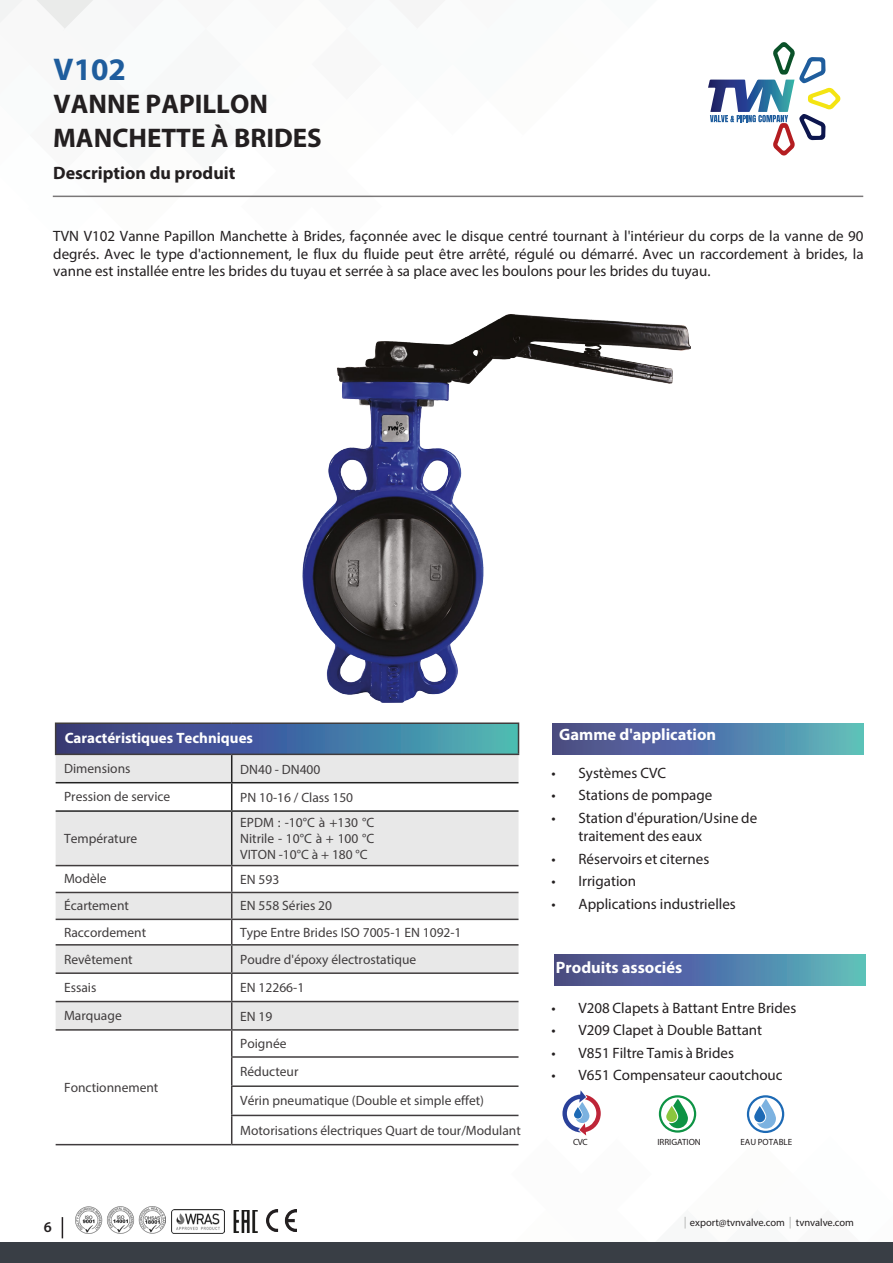
<style>
.page{position:relative;width:893px;height:1263px;background:#fff}
.page>*{position:absolute;margin:0;border:0;box-sizing:border-box;transform-origin:0 0}
.t1{font:700 31.5px "Myriad Pro";color:#1f5d9d}
.t2{font:700 27px/33.8px "Myriad Pro";color:#231f20}
.t3{font:700 18px "Myriad Pro";color:#231f20}
.t4{font:700 16.5px "Myriad Pro";color:#fff}
.t5{font:15px/17.7px "Myriad Pro";color:#231f20;text-align:justify}
.t6{font:700 15px "Myriad Pro";color:#fff}
.t7{font:600 15px "Myriad Pro";color:#231f20}
.t8{font:13.5px/28.8px "Myriad Pro";color:#231f20;text-align:justify}
.t9{font:10.5px "Myriad Pro";color:#231f20}
.t10{font:9px "Myriad Pro";color:#231f20}
</style>
<div class="page">
<img style="left:233px;top:1211px;width:25px;height:22px">
<svg style="left:1px;top:0;width:698px;height:315px"></svg>
<div style="left:0;top:1242px;width:893px;height:21px;background:#393e45"></div>
<svg style="left:62px;top:1217px;width:1px;height:21px"></svg>
<svg style="left:708px;top:42px;width:132px;height:113px"></svg>
<hr style="left:53px;top:196px;width:810px;height:1px;background:#231f20">
<img style="left:75px;top:1206px;width:91px;height:28px">
<img style="left:171px;top:1210px;width:54px;height:23px">
<img style="left:266px;top:1209px;width:31px;height:22px">
<div style="left:554px;top:954px;width:312px;height:31px;background:linear-gradient(to right,#4d408b,#5bb7c1)"></div>
<div style="left:552px;top:723px;width:312px;height:31px;background:linear-gradient(to right,#4d408b,#5bb6c1)"></div>
<svg style="left:56px;top:724px;width:462px;height:30px;background:#436d9b"></svg>
<svg style="left:56px;top:755px;width:462px;height:163px;fill:#e8e8e8"></svg>
<svg style="left:56px;top:920px;width:462px;height:224px"></svg>
<hr style="left:56px;top:782px;width:176px;height:1px;background:#000">
<hr style="left:232px;top:782px;width:286px;height:1px;background:#000">
<svg style="left:231px;top:755px;width:1px;height:55px"></svg>
<hr style="left:56px;top:810px;width:176px;height:2px;background:#000">
<hr style="left:232px;top:810px;width:286px;height:2px;background:#000">
<hr style="left:231px;top:812px;width:1px;height:53px;background:#000">
<hr style="left:56px;top:865px;width:176px;height:1px;background:#231f20">
<hr style="left:232px;top:865px;width:286px;height:1px;background:#231f20">
<hr style="left:56px;top:892px;width:176px;height:1px;background:#231f20">
<hr style="left:232px;top:892px;width:286px;height:1px;background:#231f20">
<hr style="left:56px;top:918px;width:176px;height:2px;background:#231f20">
<hr style="left:232px;top:918px;width:286px;height:2px;background:#231f20">
<hr style="left:56px;top:944px;width:176px;height:1px;background:#231f20">
<hr style="left:232px;top:944px;width:286px;height:1px;background:#231f20">
<hr style="left:56px;top:972px;width:176px;height:2px;background:#231f20">
<hr style="left:232px;top:972px;width:286px;height:2px;background:#231f20">
<hr style="left:56px;top:1001px;width:176px;height:1px;background:#231f20">
<hr style="left:232px;top:1001px;width:286px;height:1px;background:#231f20">
<hr style="left:56px;top:1029px;width:176px;height:2px;background:#231f20">
<hr style="left:56px;top:1144px;width:176px;height:1px;background:#231f20">
<hr style="left:232px;top:1029px;width:286px;height:2px;background:#231f20">
<hr style="left:231px;top:1056px;width:287px;height:2px;background:#231f20">
<hr style="left:231px;top:1085px;width:287px;height:2px;background:#231f20">
<hr style="left:231px;top:1115px;width:287px;height:1px;background:#231f20">
<svg style="left:194px;top:866px;width:74px;height:280px"></svg>
<hr style="left:232px;top:1144px;width:286px;height:1px;background:#231f20">
<hr style="left:55px;top:722px;width:177px;height:2px;background:#231f20">
<hr style="left:55px;top:724px;width:1px;height:30px;background:#231f20">
<hr style="left:232px;top:722px;width:287px;height:2px;background:#231f20">
<hr style="left:518px;top:724px;width:1px;height:30px;background:#231f20">
<hr style="left:55px;top:754px;width:177px;height:1px;background:#231f20">
<hr style="left:232px;top:754px;width:287px;height:1px;background:#231f20">
<img style="left:302px;top:315px;width:388px;height:388px">
<svg style="left:335px;top:1065px;width:456px;height:164px"></svg>
<svg style="left:754px;top:1106px;width:11px;height:16px"></svg>
<div style="left:747px;top:1095px;width:37px;height:38px;border:2px solid #1d6ab5;border-radius:50%"></div>
<p class="t1" style="left:54px;top:49px;width:74px">V102</p>
<p class="t2" style="left:53px;top:86px;width:270px">VANNE PAPILLON<br>MANCHETTE À BRIDES</p>
<p class="t3" style="left:53px;top:161px;width:184px">Description du produit</p>
<p class="t5" style="left:53px;top:227px;width:812px">TVN V102 Vanne Papillon Manchette à Brides, façonnée avec le disque centré tournant à l'intérieur du corps de la vanne de 90 degrés. Avec le type d'actionnement, le flux du fluide peut être arrêté, régulé ou démarré. Avec un raccordement à brides, la vanne est installée entre les brides du tuyau et serrée à sa place avec les boulons pour les brides du tuyau.</p>
<p class="t6" style="left:65px;top:728px;width:190px">Caractéristiques Techniques</p>
<p class="t8" style="left:64px;top:754px;width:68px">Dimensions</p>
<p class="t8" style="left:240px;top:754px;width:82px">DN40 - DN400</p>
<p class="t8" style="left:64px;top:782px;width:108px">Pression de service</p>
<p class="t8" style="left:240px;top:783px;width:114px">PN 10-16 / Class 150</p>
<p class="t8" style="left:64px;top:824px;width:75px">Température</p>
<p class="t8" style="left:240px;top:814px;width:136px;line-height:15.9px">EPDM : -10°C à +130 °C Nitrile - 10°C à + 100 °C VITON -10°C à + 180 °C</p>
<p class="t8" style="left:64px;top:864px;width:44px">Modèle</p>
<p class="t8" style="left:240px;top:865px;width:41px">EN 593</p>
<p class="t8" style="left:64px;top:891px;width:66px">Écartement</p>
<p class="t8" style="left:240px;top:891px;width:93px">EN 558 Séries 20</p>
<p class="t8" style="left:64px;top:917px;width:84px">Raccordement</p>
<p class="t8" style="left:240px;top:917px;width:223px">Type Entre Brides ISO 7005-1 EN 1092-1</p>
<p class="t8" style="left:64px;top:944px;width:70px">Revêtement</p>
<p class="t8" style="left:240px;top:944px;width:177px">Poudre d'époxy électrostatique</p>
<p class="t8" style="left:64px;top:973px;width:34px">Essais</p>
<p class="t8" style="left:240px;top:973px;width:66px">EN 12266-1</p>
<p class="t8" style="left:64px;top:1001px;width:59px">Marquage</p>
<p class="t8" style="left:240px;top:1002px;width:34px">EN 19</p>
<p class="t8" style="left:64px;top:1072px;width:96px">Fonctionnement</p>
<p class="t8" style="left:240px;top:1029px;width:282px;text-align:left">Poignée<br>Réducteur<br>Vérin pneumatique (Double et simple effet)<br>Motorisations électriques Quart de tour/Modulant</p>
<p class="t4" style="left:559px;top:724px;width:159px">Gamme d'application</p>
<p class="t5" style="left:551px;top:764px;width:116px">• Systèmes CVC</p>
<p class="t5" style="left:551px;top:786px;width:162px">• Stations de pompage</p>
<p class="t5" style="left:578px;top:808px;width:180px;text-indent:-27px">• Station d'épuration/Usine de traitement des eaux</p>
<p class="t5" style="left:551px;top:850px;width:159px">• Réservoirs et citernes</p>
<p class="t5" style="left:551px;top:872px;width:86px">• Irrigation</p>
<p class="t5" style="left:551px;top:895px;width:186px">• Applications industrielles</p>
<p class="t4" style="left:556px;top:957px;width:128px">Produits associés</p>
<p class="t5" style="left:551px;top:998px;width:246px">• V208 Clapets à Battant Entre Brides</p>
<p class="t5" style="left:551px;top:1021px;width:212px">• V209 Clapet à Double Battant</p>
<p class="t5" style="left:551px;top:1043px;width:184px">• V851 Filtre Tamis à Brides</p>
<p class="t5" style="left:551px;top:1066px;width:233px">• V651 Compensateur caoutchouc</p>
<p class="t10" style="left:573px;top:1136px;width:16px">CVC</p>
<p class="t10" style="left:657px;top:1136px;width:45px">IRRIGATION</p>
<p class="t10" style="left:740px;top:1136px;width:53px">EAU POTABLE</p>
<p class="t7" style="left:44px;top:1218px;width:10px">6</p>
<p class="t9" style="left:690px;top:1216px;width:166px">export@tvnvalve.com tvnvalve.com</p>
</div>
